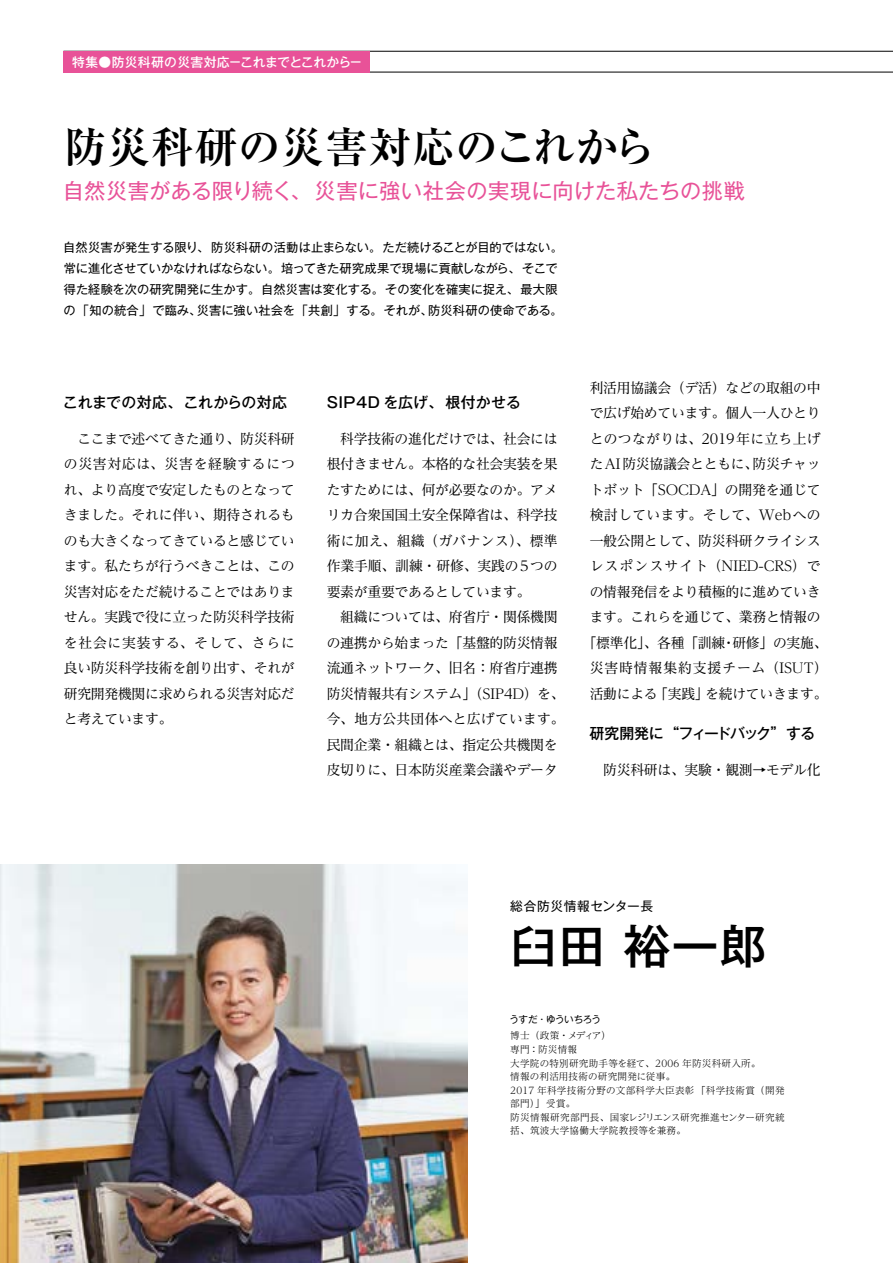
<style>
.page{position:relative;width:893px;height:1263px;background:#fff}
.page>*{position:absolute;margin:0;border:0;box-sizing:border-box;transform-origin:0 0}
.t1{font:500 46.8px "Gothic MB101 Pro";color:#000}
.t2{font:700 42.45px "Ryumin Pro";letter-spacing:.01em;color:#000}
.t3{font:21.3px "Gothic MB101 Pro";letter-spacing:.005em;color:#e85298}
.t4{font:500 14.85px "Gothic MB101 Pro";letter-spacing:-.055em;color:#000}
.t5{font:500 14.85px "Gothic MB101 Pro";color:#000}
.t6{font:500 14.85px "Gothic MB101 Pro";letter-spacing:.025em;color:#000}
.t7{font:13.8px/25.5px "Reim Pro";letter-spacing:-.02em;color:#000;text-align:justify}
.t8{font:500 12.75px "Gothic MB101 Pro";letter-spacing:.03em;color:#fff}
.t9{font:12.75px "Gothic MB101 Pro";letter-spacing:.045em;color:#000}
.t10{font:12.15px/21.3px "Gothic MB101 Pro";letter-spacing:.005em;color:#000}
.t11{font:300 9.6px/13.5px "Reim Pro";letter-spacing:.03em;color:#000}
.t12{font:9.6px "Gothic MB101 Pro";letter-spacing:-.065em;color:#000}
</style>
<div class="page">
<img style="left:0;top:864px;width:468px;height:399px">
<svg style="left:370px;top:51px;width:523px;height:21px"></svg>
<div style="left:64px;top:51px;width:306px;height:21px;background:#e85298"></div>
<p class="t8" style="left:72px;top:51px;width:291px">特集●防災科研の災害対応－これまでとこれから－</p>
<h2 class="t2" style="left:64px;top:113px;width:593px">防災科研の災害対応のこれから</h2>
<h3 class="t3" style="left:63px;top:174px;width:684px">自然災害がある限り続く、災害に強い社会の実現に向けた私たちの挑戦</h3>
<p class="t10" style="left:63px;top:235px;width:501px">自然災害が発生する限り、防災科研の活動は止まらない。ただ続けることが目的ではない。常に進化させていかなければならない。培ってきた研究成果で現場に貢献しながら、そこで得た経験を次の研究開発に生かす。自然災害は変化する。その変化を確実に捉え、最大限の「知の統合」で臨み、災害に強い社会を「共創」する。それが、防災科研の使命である。</p>
<p class="t5" style="left:63px;top:389px;width:226px">これまでの対応、これからの対応</p>
<p class="t7" style="left:64px;top:426px;width:233px">　ここまで述べてきた通り、防災科研の災害対応は、災害を経験するにつれ、より高度で安定したものとなってきました。それに伴い、期待されるものも大きくなってきていると感じています。私たちが行うべきことは、この災害対応をただ続けることではありません。実践で役に立った防災科学技術を社会に実装する、そして、さらに良い防災科学技術を創り出す、それが研究開発機関に求められる災害対応だと考えています。</p>
<p class="t6" style="left:327px;top:389px;width:196px">SIP4D を広げ、根付かせる</p>
<p class="t7" style="left:327px;top:426px;width:239px;text-align:left">　科学技術の進化だけでは、社会には根付きません。本格的な社会実装を果たすためには、何が必要なのか。アメリカ合衆国国土安全保障省は、科学技術に加え、組織（ガバナンス）、標準作業手順、訓練・研修、実践の5つの要素が重要であるとしています。<br>　組織については、府省庁・関係機関の連携から始まった「基盤的防災情報流通ネットワーク、旧名：府省庁連携防災情報共有システム」（SIP4D）を、今、地方公共団体へと広げています。民間企業・組織とは、指定公共機関を皮切りに、日本防災産業会議やデータ</p>
<p class="t7" style="left:583px;top:374px;width:246px;text-align:center">利活用協議会（デ活）などの取組の中で広げ始めています。個人一人ひとりとのつながりは、2019年に立ち上げたAI防災協議会とともに、防災チャットボット「SOCDA」の開発を通じて検討しています。そして、Webへの一般公開として、防災科研クライシスレスポンスサイト（NIED-CRS）での情報発信をより積極的に進めていきます。これらを通じて、業務と情報の「標準化」、各種「訓練・研修」の実施、災害時情報集約支援チーム（ISUT）活動による「実践」を続けていきます。</p>
<p class="t4" style="left:590px;top:721px;width:227px">研究開発に“フィードバック”する</p>
<p class="t7" style="left:590px;top:757px;width:232px">　防災科研は、実験・観測→モデル化</p>
<p class="t9" style="left:510px;top:895px;width:144px">総合防災情報センター長</p>
<h1 class="t1" style="left:510px;top:907px;width:258px">臼田 裕一郎</h1>
<p class="t12" style="left:510px;top:1012px;width:93px">うすだ・ゆういちろう</p>
<p class="t11" style="left:510px;top:1029px;width:276px">博士（政策・メディア）<br>専門：防災情報<br>大学院の特別研究助手等を経て、2006 年防災科研入所。<br>情報の利活用技術の研究開発に従事。<br>2017 年科学技術分野の文部科学大臣表彰「科学技術賞（開発部門）」受賞。<br>防災情報研究部門長、国家レジリエンス研究推進センター研究統括、筑波大学協働大学院教授等を兼務。</p>
</div>
